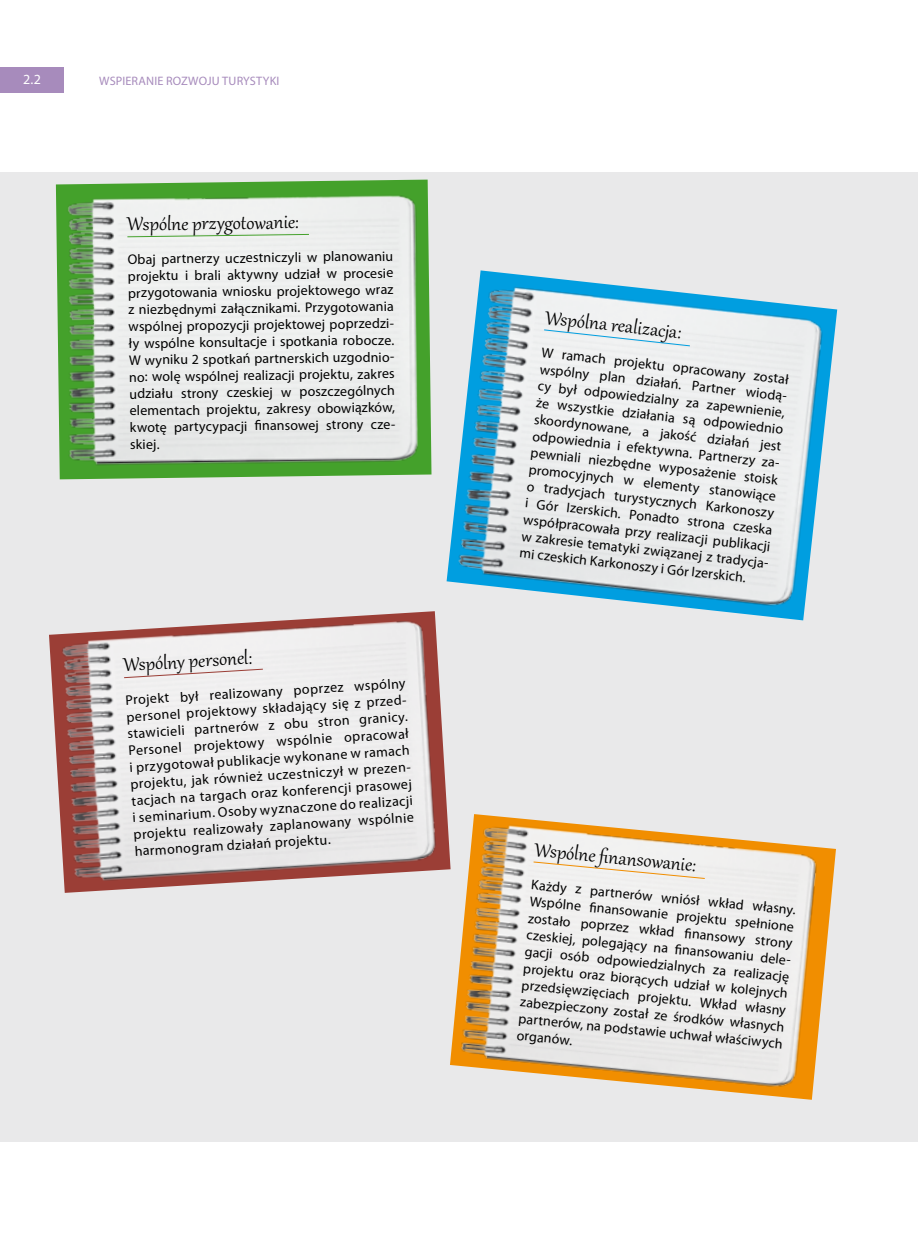
<style>
.page{position:relative;width:918px;height:1241px;background:#fff}
.page>*{position:absolute;margin:0;border:0;box-sizing:border-box;transform-origin:0 0}
.placek_zielony{font:22.75px "Gabriola";color:#000}
.placek_pomarancz{font:22.75px "Gabriola";color:#000}
.placek_niebieski{font:22.75px "Gabriola";color:#000}
.placek_brazowy{font:22.75px "Gabriola";color:#000}
.t1{font:14px/16.8px "Myriad Pro";color:#000}
.t2{font:14px "Myriad Pro";color:#fff}
.t3{font:12.25px "Myriad Pro";letter-spacing:.015em;color:#a78bbc}
</style>
<div class="page">
<div style="left:0;top:172px;width:918px;height:969px;background:#e9e9ea"></div>
<img style="left:450px;top:814px;width:380px;height:284px">
<svg style="left:532px;top:860px;width:174px;height:19px"></svg>
<img style="left:49px;top:611px;width:401px;height:281px">
<svg style="left:123px;top:668px;width:141px;height:10px"></svg>
<img style="left:446px;top:273px;width:391px;height:347px">
<svg style="left:543px;top:329px;width:148px;height:18px"></svg>
<svg style="left:56px;top:179px;width:372px;height:300px"></svg>
<img style="left:56px;top:185px;width:375px;height:291px">
<svg style="left:126px;top:233px;width:184px;height:5px"></svg>
<div style="left:0;top:67px;width:64px;height:26px;background:#a78bbc"></div>
<p class="t2" style="left:23px;top:71px;width:19px">2.2</p>
<p class="t3" style="left:99px;top:73px;width:182px">WSPIERANIE ROZWOJU TURYSTYKI</p>
<p class="placek_zielony" style="left:127px;top:209px;width:173px;rotate:-1deg">Wspólne przygotowanie:</p>
<p class="t1" style="left:127px;top:251px;width:270px;rotate:-1deg">Obaj partnerzy uczestniczyli w planowaniu projektu i brali aktywny udział w procesie przygotowania wniosku projektowego wraz z niezbędnymi załącznikami. Przygotowania wspólnej propozycji projektowej poprzedzi&shy;ły wspólne konsultacje i spotkania robocze.<br>W wyniku 2 spotkań partnerskich uzgodnio&shy;no: wolę wspólnej realizacji projektu, zakres udziału strony czeskiej w poszczególnych elementach projektu, zakresy obowiązków, kwotę partycypacji fi nansowej strony cze&shy;skiej.</p>
<p class="placek_brazowy" style="left:123px;top:649px;width:131px;rotate:-3deg">Wspólny personel:</p>
<p class="t1" style="left:124px;top:692px;width:286px;rotate:-4deg">Projekt był realizowany poprzez wspólny personel projektowy składający się z przed&shy;stawicieli partnerów z obu stron granicy.<br>Personel projektowy wspólnie opracował i przygotował publikacje wykonane w ramach projektu, jak również uczestniczył w prezen&shy;tacjach na targach oraz konferencji prasowej i seminarium. Osoby wyznaczone do realizacji projektu realizowały zaplanowany wspólnie harmonogram działań projektu.</p>
<p class="placek_niebieski" style="left:547px;top:303px;width:138px;rotate:6deg">Wspólna realizacja:</p>
<p class="t1" style="left:541px;top:344px;width:253px;rotate:6deg">W ramach projektu opracowany został wspólny plan działań. Partner wiodą&shy;cy był odpowiedzialny za zapewnienie, że wszystkie działania są odpowiednio skoordynowane, a jakość działań jest odpowiednia i efektywna. Partnerzy za&shy;pewniali niezbędne wyposażenie stoisk promocyjnych w elementy stanowiące o tradycjach turystycznych Karkonoszy i Gór Izerskich. Ponadto strona czeska współpracowała przy realizacji publikacji w zakresie tematyki związanej z tradycja&shy;mi czeskich Karkonoszy i Gór Izerskich.</p>
<p class="placek_pomarancz" style="left:536px;top:833px;width:163px;rotate:6deg">Wspólne fi nansowanie:</p>
<p class="t1" style="left:532px;top:874px;width:270px;rotate:6deg">Każdy z partnerów wniósł wkład własny.<br>Wspólne fi nansowanie projektu spełnione zostało poprzez wkład fi nansowy strony czeskiej, polegający na fi nansowaniu dele&shy;gacji osób odpowiedzialnych za realizację projektu oraz biorących udział w kolejnych przedsięwzięciach projektu. Wkład własny zabezpieczony został ze środków własnych partnerów, na podstawie uchwał właściwych organów.</p>
</div>
